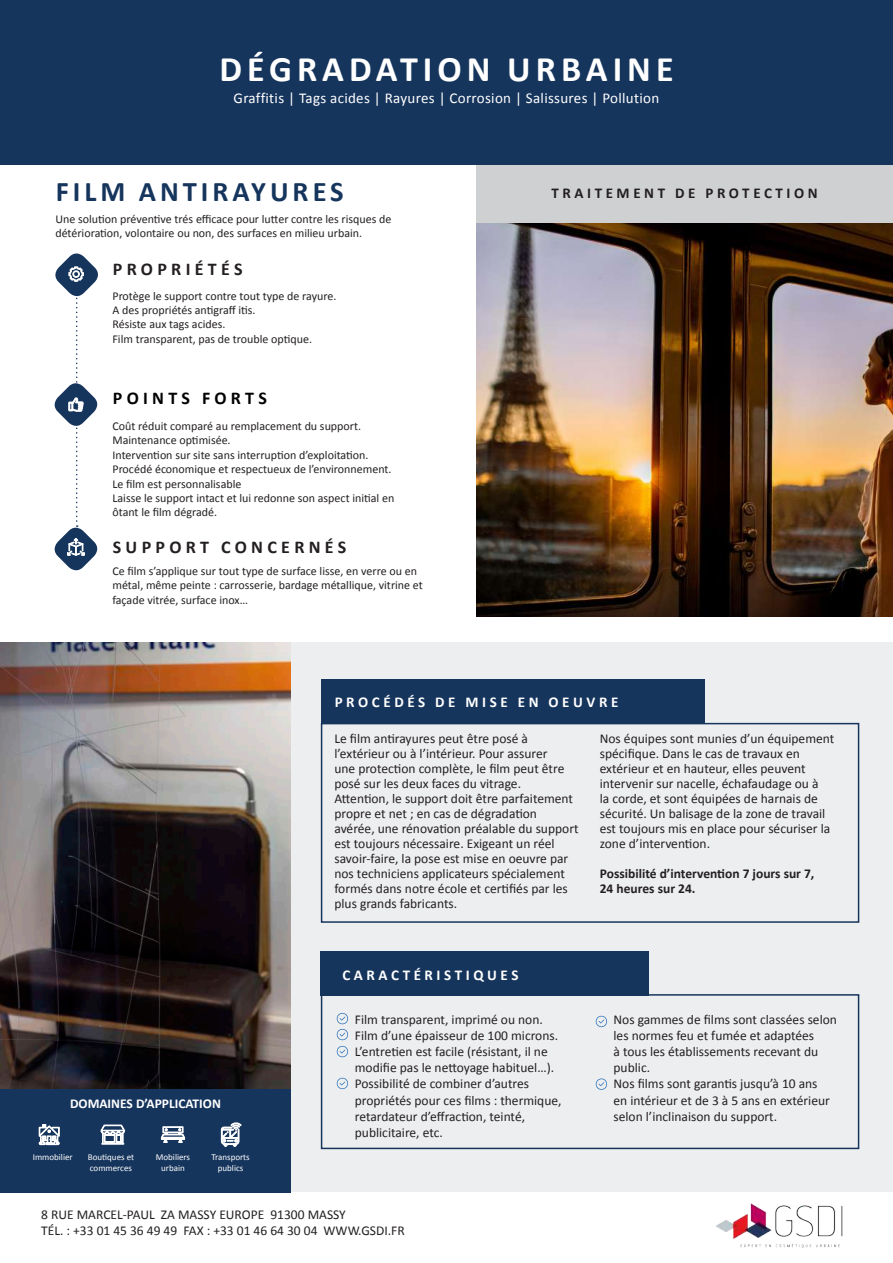
<style>
.page{position:relative;width:893px;height:1263px;background:#fff}
.page>*{position:absolute;margin:0;border:0;box-sizing:border-box;transform-origin:0 0}
.t1{font:700 36px "Calibri";letter-spacing:.14em;color:#fff}
.t2{font:700 28.5px "Calibri";letter-spacing:.14em;color:#16355d}
.t3{font:700 18px "Calibri";letter-spacing:.24em;color:#231f20}
.t4{font:700 18px "Calibri";letter-spacing:.24em;color:#000001}
.t5{font:15px "Calibri";letter-spacing:.02em;color:#fff}
.t6{font:700 15px "Calibri";letter-spacing:.24em;color:#fff}
.t7{font:700 15px "Calibri";letter-spacing:.24em;color:#231f20}
.t8{font:13.5px/15px "Calibri";color:#231f20}
.t9{font:700 13.5px/15px "Calibri";color:#231f20}
.t10{font:700 13.5px "Calibri";color:#fff}
.t11{font:12px/14.4px "Calibri";color:#231f20}
.t12{font:9px/10.8px "Calibri";color:#fff;text-align:center}
</style>
<div class="page">
<img style="left:476px;top:223px;width:417px;height:394px">
<div style="left:476px;top:156px;width:417px;height:67px;background:#cfd0d2"></div>
<div style="left:0;top:0;width:893px;height:164px;background:#16355d"></div>
<svg style="left:54px;top:253px;width:44px;height:318px"></svg>
<div style="left:0;top:642px;width:893px;height:550px;background:#edeef0"></div>
<div style="left:321px;top:723px;width:538px;height:200px;background:#edeef0;border:2px solid #16355d"></div>
<div style="left:321px;top:679px;width:384px;height:45px;background:#16355d"></div>
<div style="left:321px;top:994px;width:538px;height:155px;background:#edeef0;border:2px solid #16355d"></div>
<div style="left:321px;top:951px;width:328px;height:45px;background:#16355d"></div>
<svg style="left:596px;top:1016px;width:11px;height:11px"></svg>
<svg style="left:596px;top:1078px;width:11px;height:12px"></svg>
<svg style="left:337px;top:1046px;width:11px;height:11px"></svg>
<svg style="left:337px;top:1078px;width:11px;height:11px"></svg>
<svg style="left:337px;top:1013px;width:11px;height:27px"></svg>
<img style="left:716px;top:1204px;width:56px;height:35px">
<img style="left:775px;top:1205px;width:68px;height:32px">
<img style="left:740px;top:1244px;width:100px;height:4px">
<img style="left:0;top:642px;width:291px;height:447px">
<div style="left:0;top:1089px;width:291px;height:103px;background:#16355d"></div>
<svg style="left:221px;top:1122px;width:21px;height:25px"></svg>
<svg style="left:101px;top:1124px;width:24px;height:20px"></svg>
<svg style="left:161px;top:1126px;width:24px;height:17px"></svg>
<svg style="left:39px;top:1124px;width:21px;height:21px"></svg>
<h1 class="t1" style="left:219px;top:46px;width:456px">DÉGRADATION URBAINE</h1>
<p class="t5" style="left:234px;top:89px;width:427px">Graffitis | Tags acides | Rayures | Corrosion | Salissures | Pollution</p>
<h2 class="t2" style="left:56px;top:174px;width:289px">FILM ANTIRAYURES</h2>
<p class="t7" style="left:551px;top:183px;width:268px">TRAITEMENT DE PROTECTION</p>
<p class="t11" style="left:55px;top:212px;width:338px">Une solution préventive trés efficace pour lutter contre les risques de détérioration, volontaire ou non, des surfaces en milieu urbain.</p>
<h3 class="t3" style="left:113px;top:257px;width:131px">PROPRIÉTÉS</h3>
<p class="t11" style="left:112px;top:288px;width:226px">Protège le support contre tout type de rayure.<br>A des propriétés antigraff itis.<br>Résiste aux tags acides.<br>Film transparent, pas de trouble optique.</p>
<h3 class="t4" style="left:113px;top:386px;width:156px">POINTS FORTS</h3>
<p class="t11" style="left:112px;top:419px;width:283px">Coût réduit comparé au remplacement du support.<br>Maintenance optimisée.<br>Intervention sur site sans interruption d’exploitation.<br>Procédé économique et respectueux de l’environnement.<br>Le film est personnalisable<br>Laisse le support intact et lui redonne son aspect initial en ôtant le film dégradé.</p>
<h3 class="t3" style="left:113px;top:535px;width:235px">SUPPORT CONCERNÉS</h3>
<p class="t11" style="left:112px;top:564px;width:312px">Ce film s’applique sur tout type de surface lisse, en verre ou en métal, même peinte : carrosserie, bardage métallique, vitrine et façade vitrée, surface inox…</p>
<p class="t6" style="left:335px;top:693px;width:285px">PROCÉDÉS DE MISE EN OEUVRE</p>
<p class="t8" style="left:334px;top:731px;width:246px">Le film antirayures peut être posé à l’extérieur ou à l’intérieur. Pour assurer<br>une protection complète, le film peut être posé sur les deux faces du vitrage.<br>Attention, le support doit être parfaitement propre et net ; en cas de dégradation avérée, une rénovation préalable du support est toujours nécessaire. Exigeant un réel savoir-faire, la pose est mise en oeuvre par nos techniciens applicateurs spécialement formés dans notre école et certifiés par les plus grands fabricants.</p>
<p class="t8" style="left:600px;top:731px;width:236px">Nos équipes sont munies d’un équipement spécifique. Dans le cas de travaux en extérieur et en hauteur, elles peuvent intervenir sur nacelle, échafaudage ou à<br>la corde, et sont équipées de harnais de sécurité. Un balisage de la zone de travail est toujours mis en place pour sécuriser la zone d’intervention.</p>
<p class="t9" style="left:600px;top:866px;width:216px">Possibilité d’intervention 7 jours sur 7,<br>24 heures sur 24.</p>
<p class="t10" style="left:70px;top:1095px;width:152px">DOMAINES D’APPLICATION</p>
<p class="t12" style="left:33px;top:1152px;width:41px">Immobilier</p>
<p class="t12" style="left:211px;top:1152px;width:40px">Transports publics</p>
<p class="t12" style="left:88px;top:1152px;width:48px;text-align:left">Boutiques et commerces</p>
<p class="t12" style="left:156px;top:1152px;width:36px">Mobiliers urbain</p>
<p class="t6" style="left:342px;top:965px;width:178px">CARACTÉRISTIQUES</p>
<p class="t8" style="left:355px;top:1011px;width:208px;line-height:16.2px">Film transparent, imprimé ou non.<br>Film d’une épaisseur de 100 microns.<br>L’entretien est facile (résistant, il ne modifie pas le nettoyage habituel…).<br>Possibilité de combiner d’autres propriétés pour ces films : thermique, retardateur d’effraction, teinté, publicitaire, etc.</p>
<p class="t8" style="left:613px;top:1011px;width:225px;line-height:16.2px">Nos gammes de films sont classées selon les normes feu et fumée et adaptées<br>à tous les établissements recevant du public.<br>Nos films sont garantis jusqu’à 10 ans<br>en intérieur et de 3 à 5 ans en extérieur selon l’inclinaison du support.</p>
<p class="t8" style="left:41px;top:1206px;width:365px;line-height:16.2px">8 RUE MARCEL-PAUL ZA MASSY EUROPE 91300 MASSY<br>TÉL. : +33 01 45 36 49 49 FAX : +33 01 46 64 30 04 WWW.GSDI.FR</p>
</div>
